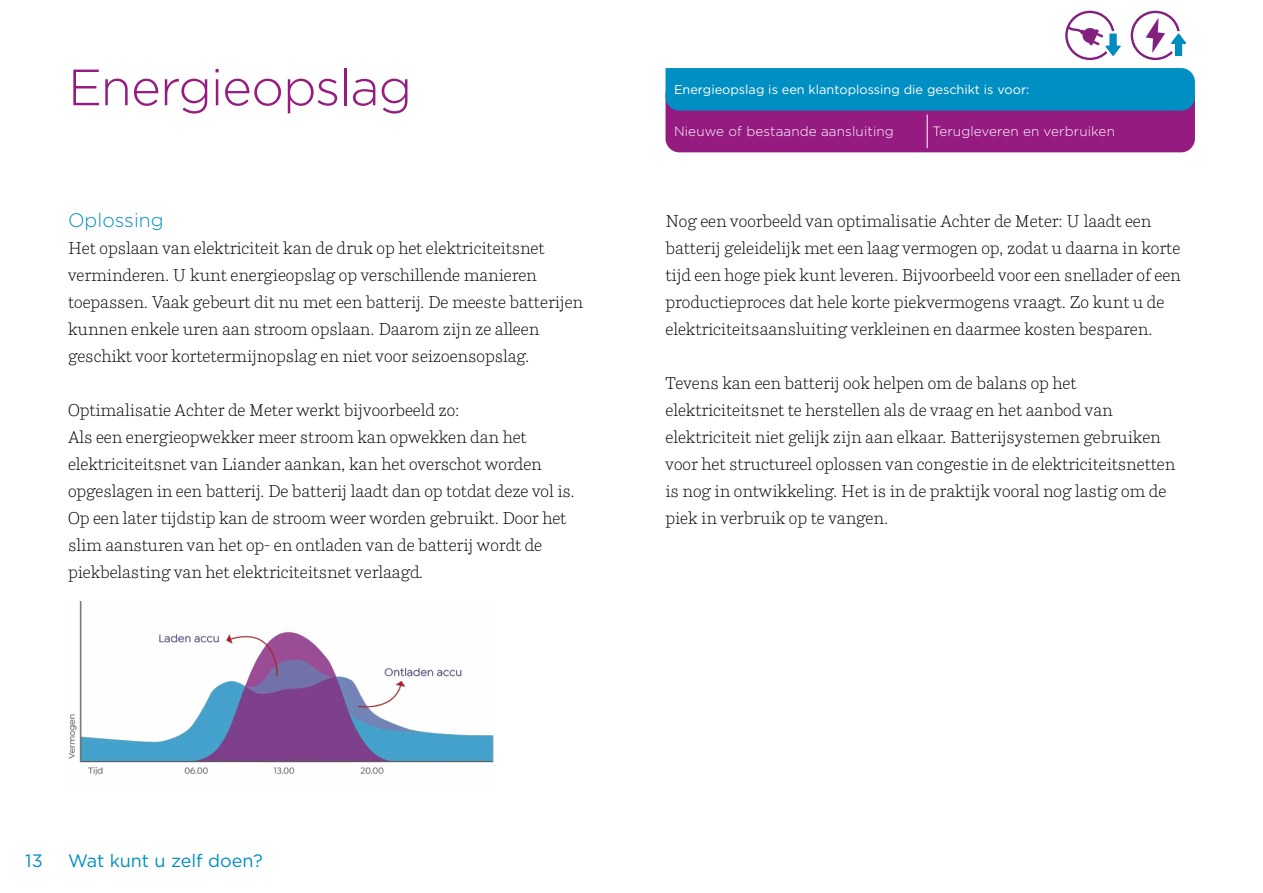
<style>
.page{position:relative;width:1263px;height:893px;background:#fff}
.page>*{position:absolute;margin:0;border:0;box-sizing:border-box;transform-origin:0 0}
.Titel{font:300 51px "Gotham";letter-spacing:-.025em;color:#951b81}
.Tussenkop-H3{font:300 19.5px "Gotham";color:#008fc2}
.aanduiding_onderdeel{font:18px "Gotham";color:#008fc2}
.Bodytekst{font:300 16.5px/27px "Parry Pro";color:#000}
.Toelichting_nieuw_onder{font:300 13.5px "Gotham";letter-spacing:.01em;color:#fff}
.Toelichting_nieuw{font:12.75px "Gotham";color:#fff}
</style>
<div class="page">
<svg style="left:665px;top:68px;width:530px;height:84px;background:#4a56a2"></svg>
<hr style="left:927px;top:115px;width:1px;height:33px;background:#fff">
<img style="left:68px;top:602px;width:426px;height:174px">
<svg style="left:1065px;top:11px;width:56px;height:49px"></svg>
<svg style="left:1131px;top:11px;width:55px;height:49px"></svg>
<p class="Titel" style="left:68px;top:59px;width:346px">Energieopslag</p>
<p class="Tussenkop-H3" style="left:68px;top:209px;width:97px">Oplossing</p>
<p class="Bodytekst" style="left:68px;top:234px;width:516px">Het opslaan van elektriciteit kan de druk op het elektriciteitsnet verminderen. U kunt energieopslag op verschillende manieren toepassen. Vaak gebeurt dit nu met een batterij. De meeste batterijen kunnen enkele uren aan stroom opslaan. Daarom zijn ze alleen geschikt voor kortetermijnopslag en niet voor seizoensopslag.</p>
<p class="Bodytekst" style="left:68px;top:396px;width:393px">Optimalisatie Achter de Meter werkt bijvoorbeeld zo:</p>
<p class="Bodytekst" style="left:68px;top:423px;width:508px">Als een energieopwekker meer stroom kan opwekken dan het elektriciteitsnet van Liander aankan, kan het overschot worden opgeslagen in een batterij. De batterij laadt dan op totdat deze vol is.<br>Op een later tijdstip kan de stroom weer worden gebruikt. Door het slim aansturen van het op- en ontladen van de batterij wordt de piekbelasting van het elektriciteitsnet verlaagd.</p>
<p class="Toelichting_nieuw" style="left:674px;top:81px;width:357px">Energieopslag is een klantoplossing die geschikt is voor:</p>
<p class="Toelichting_nieuw_onder" style="left:674px;top:124px;width:221px">Nieuwe of bestaande aansluiting</p>
<p class="Toelichting_nieuw_onder" style="left:932px;top:124px;width:184px">Terugleveren en verbruiken</p>
<p class="Bodytekst" style="left:665px;top:207px;width:517px">Nog een voorbeeld van optimalisatie Achter de Meter: U laadt een batterij geleidelijk met een laag vermogen op, zodat u daarna in korte tijd een hoge piek kunt leveren. Bijvoorbeeld voor een snellader of een productieproces dat hele korte piekvermogens vraagt. Zo kunt u de elektriciteitsaansluiting verkleinen en daarmee kosten besparen.</p>
<p class="Bodytekst" style="left:665px;top:369px;width:511px">Tevens kan een batterij ook helpen om de balans op het elektriciteitsnet te herstellen als de vraag en het aanbod van elektriciteit niet gelijk zijn aan elkaar. Batterijsystemen gebruiken voor het structureel oplossen van congestie in de elektriciteitsnetten is nog in ontwikkeling. Het is in de praktijk vooral nog lastig om de piek in verbruik op te vangen.</p>
<p class="aanduiding_onderdeel" style="left:25px;top:849px;width:19px">13</p>
<p class="aanduiding_onderdeel" style="left:68px;top:849px;width:196px">Wat kunt u zelf doen?</p>
</div>
